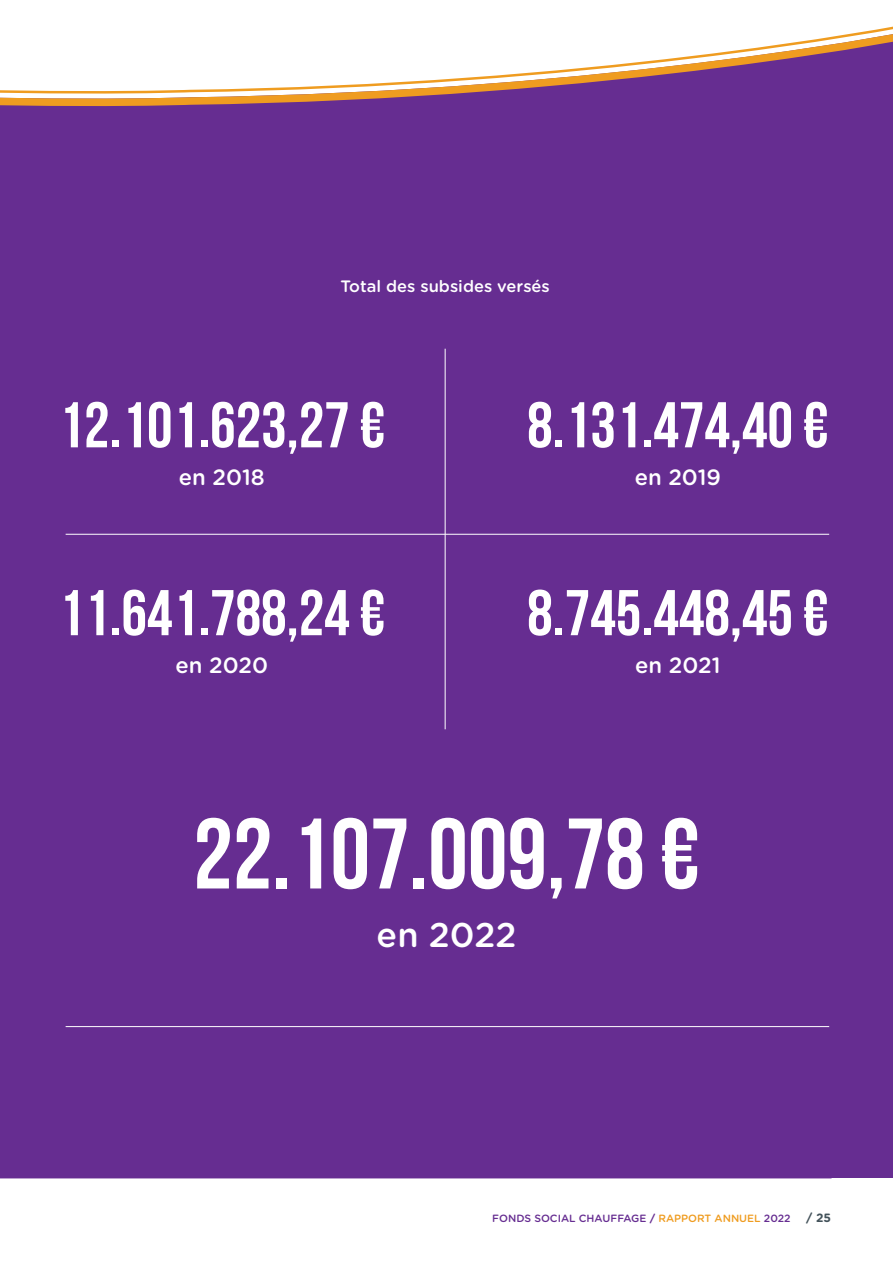
<style>
.page{position:relative;width:893px;height:1263px;background:#fff}
.page>*{position:absolute;margin:0;border:0;box-sizing:border-box;transform-origin:0 0}
.t1{font:700 99.9px "Bebas Neue";color:#fff}
.t2{font:700 64.5px "Bebas Neue";color:#fff}
.t3{font:500 34.2px "Gotham Rounded";color:#fff}
.t4{font:500 22.05px "Gotham Rounded";color:#fff}
.t5{font:500 16.5px "Gotham Rounded";color:#fff}
.t6{font:700 12px "Gotham Rounded";color:#43525a}
.t7{font:500 10.5px "Gotham Rounded";color:#662d91}
.s1{font-weight:700}
.s2{color:#ef9c20}
</style>
<div class="page">
<div style="left:0;top:0;width:893px;height:1178px;background:#662d91"></div>
<svg style="left:0;top:97px;width:400px;height:9px"></svg>
<svg style="left:0;top:0;width:893px;height:97px;background:#e9dbdf"></svg>
<hr style="left:445px;top:349px;width:1px;height:380px;background:#fff">
<hr style="left:66px;top:534px;width:763px;height:1px;background:#fff">
<hr style="left:66px;top:1026px;width:763px;height:1px;background:#fff">
<p class="t5" style="left:340px;top:274px;width:211px">Total des subsides versés</p>
<p class="t2" style="left:58px;top:390px;width:328px">12.101.623,27 €</p>
<p class="t4" style="left:179px;top:461px;width:87px">en 2018</p>
<p class="t2" style="left:58px;top:577px;width:328px">11.641.788,24 €</p>
<p class="t4" style="left:175px;top:649px;width:94px">en 2020</p>
<p class="t2" style="left:527px;top:390px;width:303px">8.131.474,40 €</p>
<p class="t4" style="left:635px;top:461px;width:88px">en 2019</p>
<p class="t2" style="left:527px;top:577px;width:303px">8.745.448,45 €</p>
<p class="t4" style="left:635px;top:649px;width:87px">en 2021</p>
<p class="t1" style="left:193px;top:799px;width:508px">22.107.009,78 €</p>
<p class="t3" style="left:377px;top:910px;width:141px">en 2022</p>
<p class="t7" style="left:492px;top:1211px;width:300px">FONDS SOCIAL CHAUFFAGE <span class="s1">/</span> <span class="s2">RAPPORT ANNUEL</span> 2022</p>
<p class="t6" style="left:806px;top:1208px;width:26px">/ 25</p>
</div>
